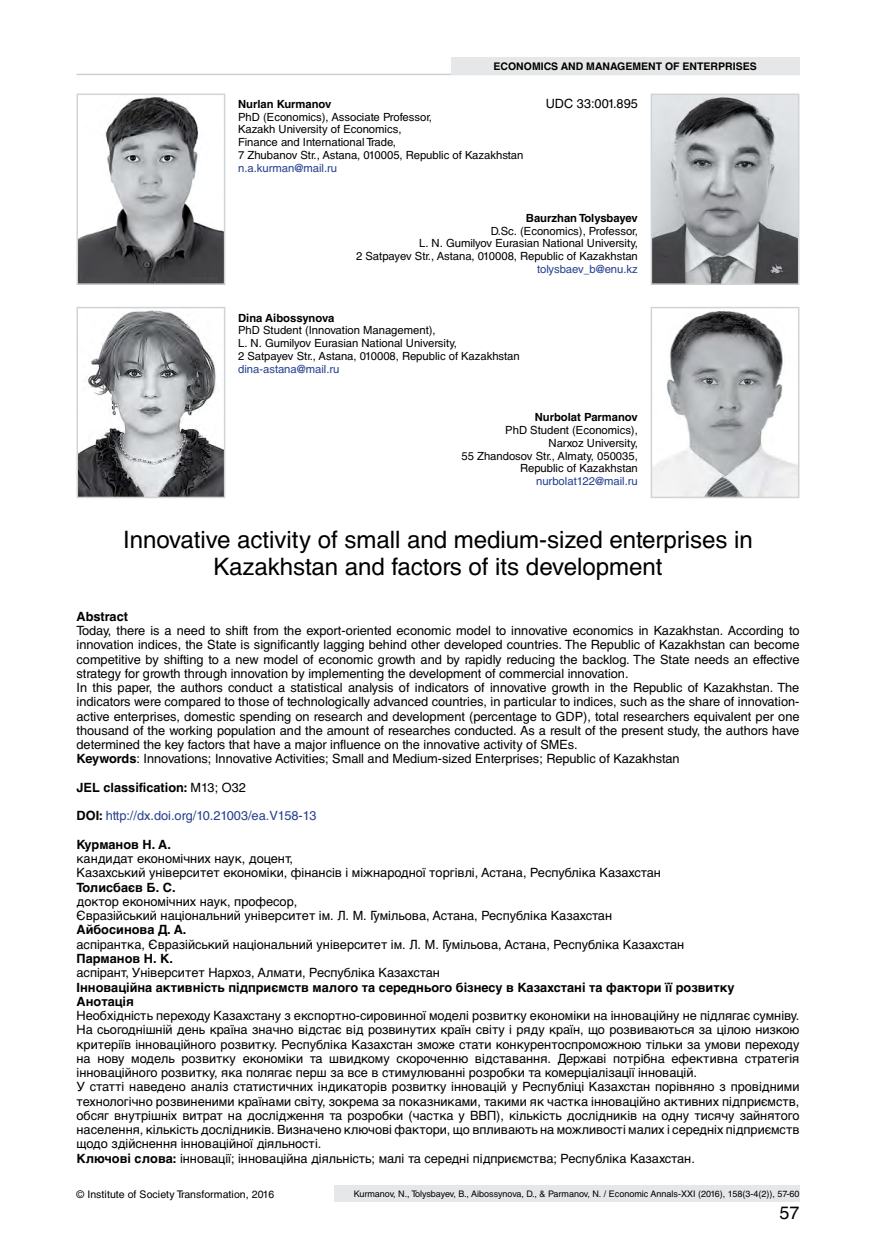
<style>
.page{position:relative;width:876px;height:1246px;background:#fff}
.page>*{position:absolute;margin:0;border:0;box-sizing:border-box;transform-origin:0 0}
.Заголовок_2016{font:24px/27px "Helvetica C";color:#000;text-align:center}
.Литература_англ_2016{font:18px "Helvetica C";color:#000}
.Анотация_укр_2016{font:12.75px/14.2px "Helvetica C";color:#000;text-align:justify}
.Анотация_англ_2016{font:12.75px/14.2px "Helvetica C";color:#000;text-align:justify}
.Анотация_укр_2016-2{font:700 12.75px "Helvetica C";color:#000}
.Анотация_англ_2016-2{font:12.75px "Helvetica C";color:#25408f}
.Анотация_англ_2016-3{font:700 12.75px "Helvetica C";color:#000}
.Посада_2016{font:11.25px "Helvetica C";color:#000}
.Посада_2016-2{font:11.25px "Helvetica C";color:#25408f}
.Посада_2016-3{font:700 11.25px "Helvetica C";color:#000}
.t1{font:10.5px "Helvetica C";letter-spacing:.01em;color:#000}
.Верхняя_плашка{font:700 10.5px "Helvetica C";color:#000}
.t2{font:9px "Helvetica C";color:#000}
.s1{font-weight:700}
.s2{font-weight:400}
.s3{font-weight:700;color:#000}
</style>
<div class="page">
<hr style="left:77px;top:74px;width:722px;height:1px;background:#000">
<div style="left:451px;top:57px;width:348px;height:17px;background:#e6e7e8"></div>
<div style="left:334px;top:1185px;width:465px;height:17px;background:#e6e7e8"></div>
<img style="left:80px;top:97px;width:142px;height:185px">
<div style="left:77px;top:94px;width:148px;height:191px;border:2px solid #d1d3d4"></div>
<img style="left:80px;top:310px;width:142px;height:185px">
<div style="left:77px;top:307px;width:148px;height:191px;border:2px solid #d1d3d4"></div>
<img style="left:654px;top:97px;width:142px;height:185px">
<div style="left:651px;top:94px;width:148px;height:191px;border:2px solid #d1d3d4"></div>
<img style="left:654px;top:311px;width:142px;height:184px">
<div style="left:651px;top:307px;width:148px;height:191px;border:2px solid #d1d3d4"></div>
<p class="Верхняя_плашка" style="left:493px;top:60px;width:265px">ECONOMICS AND MANAGEMENT OF ENTERPRISES</p>
<p class="Посада_2016-3" style="left:238px;top:97px;width:95px">Nurlan Kurmanov</p>
<p class="Посада_2016" style="left:238px;top:110px;width:195px">PhD (Economics), Associate Professor,</p>
<p class="Посада_2016" style="left:238px;top:123px;width:165px">Kazakh University of Economics,</p>
<p class="Посада_2016" style="left:238px;top:136px;width:159px">Finance and International Trade,</p>
<p class="Посада_2016" style="left:238px;top:149px;width:287px">7 Zhubanov Str., Astana, 010005, Republic of Kazakhstan</p>
<p class="Посада_2016-2" style="left:238px;top:161px;width:101px">n.a.kurman@mail.ru</p>
<p class="Анотация_англ_2016" style="left:546px;top:96px;width:94px">UDC 33:001.895</p>
<p class="Посада_2016-3" style="left:526px;top:211px;width:113px">Baurzhan Tolysbayev</p>
<p class="Посада_2016" style="left:491px;top:224px;width:149px">D.Sc. (Economics), Professor,</p>
<p class="Посада_2016" style="left:419px;top:237px;width:220px">L. N. Gumilyov Eurasian National University,</p>
<p class="Посада_2016" style="left:356px;top:250px;width:283px">2 Satpayev Str., Astana, 010008, Republic of Kazakhstan</p>
<p class="Посада_2016-2" style="left:537px;top:263px;width:102px">tolysbaev_b@enu.kz</p>
<p class="Посада_2016-3" style="left:238px;top:311px;width:98px">Dina Aibossynova</p>
<p class="Посада_2016" style="left:238px;top:324px;width:199px">PhD Student (Innovation Management),</p>
<p class="Посада_2016" style="left:238px;top:337px;width:220px">L. N. Gumilyov Eurasian National University,</p>
<p class="Посада_2016" style="left:238px;top:350px;width:283px">2 Satpayev Str., Astana, 010008, Republic of Kazakhstan</p>
<p class="Посада_2016-2" style="left:238px;top:362px;width:103px">dina-astana@mail.ru</p>
<p class="Посада_2016-3" style="left:535px;top:411px;width:105px">Nurbolat Parmanov</p>
<p class="Посада_2016" style="left:505px;top:424px;width:134px">PhD Student (Economics),</p>
<p class="Посада_2016" style="left:549px;top:437px;width:91px">Narxoz University,</p>
<p class="Посада_2016" style="left:461px;top:449px;width:178px">55 Zhandosov Str., Almaty, 050035,</p>
<p class="Посада_2016" style="left:520px;top:462px;width:119px">Republic of Kazakhstan</p>
<p class="Посада_2016-2" style="left:536px;top:475px;width:103px">nurbolat122@mail.ru</p>
<p class="Заголовок_2016" style="left:123px;top:526px;width:631px">Innovative activity of small and medium-sized enterprises in<br>Kazakhstan and factors of its development</p>
<p class="Анотация_англ_2016-3" style="left:77px;top:609px;width:53px">Abstract</p>
<p class="Анотация_англ_2016" style="left:77px;top:624px;width:724px">Today, there is a need to shift from the export-oriented economic model to innovative economics in Kazakhstan. According to innovation indices, the State is significantly lagging behind other developed countries. The Republic of Kazakhstan can become competitive by shifting to a new model of economic growth and by rapidly reducing the backlog. The State needs an effective strategy for growth through innovation by implementing the development of commercial innovation.</p>
<p class="Анотация_англ_2016" style="left:77px;top:681px;width:724px">In this paper, the authors conduct a statistical analysis of indicators of innovative growth in the Republic of Kazakhstan. The indicators were compared to those of technologically advanced countries, in particular to indices, such as the share of innovation&shy;active enterprises, domestic spending on research and development (percentage to GDP), total researchers equivalent per one thousand of the working population and the amount of researches conducted. As a result of the present study, the authors have determined the key factors that have a major influence on the innovative activity of SMEs.</p>
<p class="Анотация_англ_2016" style="left:77px;top:752px;width:605px"><span class="s1">Keywords</span>: Innovations; Innovative Activities; Small and Medium-sized Enterprises; Republic of Kazakhstan</p>
<p class="Анотация_англ_2016-3" style="left:77px;top:780px;width:171px">JEL classification: <span class="s2">M13; O32</span></p>
<p class="Анотация_англ_2016-2" style="left:77px;top:809px;width:241px"><span class="s3">DOI:</span> http://dx.doi.org/10.21003/ea.V158-13</p>
<p class="Анотация_укр_2016-2" style="left:77px;top:837px;width:96px">Курманов Н. А.</p>
<p class="Анотация_укр_2016" style="left:77px;top:852px;width:218px">кандидат економічних наук, доцент,</p>
<p class="Анотация_укр_2016" style="left:77px;top:866px;width:586px">Казахський університет економіки, фінансів і міжнародної торгівлі, Астана, Республіка Казахстан</p>
<p class="Анотация_укр_2016-2" style="left:77px;top:880px;width:101px">Толисбаєв Б. С.</p>
<p class="Анотация_укр_2016" style="left:77px;top:894px;width:222px">доктор економічних наук, професор,</p>
<p class="Анотация_укр_2016" style="left:77px;top:909px;width:537px">Євразійський національний університет ім. Л. М. Гумільова, Астана, Республіка Казахстан</p>
<p class="Анотация_укр_2016-2" style="left:77px;top:923px;width:111px">Айбосинова Д. А.</p>
<p class="Анотация_укр_2016" style="left:77px;top:937px;width:609px">аспірантка, Євразійський національний університет ім. Л. М. Гумільова, Астана, Республіка Казахстан</p>
<p class="Анотация_укр_2016-2" style="left:77px;top:951px;width:98px">Парманов Н. К.</p>
<p class="Анотация_укр_2016" style="left:77px;top:966px;width:365px">аспірант, Університет Нархоз, Алмати, Республіка Казахстан</p>
<p class="Анотация_укр_2016-2" style="left:77px;top:980px;width:660px">Інноваційна активність підприємств малого та середнього бізнесу в Казахстані та фактори її розвитку</p>
<p class="Анотация_укр_2016-2" style="left:77px;top:994px;width:59px">Анотація</p>
<p class="Анотация_укр_2016" style="left:77px;top:1008px;width:724px">Необхідність переходу Казахстану з експортно-сировинної моделі розвитку економіки на інноваційну не підлягає сумніву.<br>На сьогоднішній день країна значно відстає від розвинутих країн світу і ряду країн, що розвиваються за цілою низкою критеріїв інноваційного розвитку. Республіка Казахстан зможе стати конкурентоспроможною тільки за умови переходу на нову модель розвитку економіки та швидкому скороченню відставання. Державі потрібна ефективна стратегія інноваційного розвитку, яка полягає перш за все в стимулюванні розробки та комерціалізації інновацій.</p>
<p class="Анотация_укр_2016" style="left:77px;top:1080px;width:724px">У статті наведено аналіз статистичних індикаторів розвитку інновацій у Республіці Казахстан порівняно з провідними технологічно розвиненими країнами світу, зокрема за показниками, такими як частка інноваційно активних підприємств, обсяг внутрішніх витрат на дослідження та розробки (частка у ВВП), кількість дослідників на одну тисячу зайнятого населення, кількість дослідників. Визначено ключові фактори, що впливають на можливості малих і середніх підприємств щодо здійснення інноваційної діяльності.</p>
<p class="Анотация_укр_2016" style="left:77px;top:1151px;width:620px"><span class="s1">Ключові слова:</span> інновації; інноваційна діяльність; малі та середні підприємства; Республіка Казахстан.</p>
<p class="t1" style="left:77px;top:1188px;width:199px">© Institute of Society Transformation, 2016</p>
<p class="t2" style="left:354px;top:1189px;width:447px">Kurmanov, N., Tolysbayev, B., Aibossynova, D., &amp; Parmanov, N. / Economic Annals-XXI (2016), 158(3-4(2)), 57-60</p>
<p class="Литература_англ_2016" style="left:779px;top:1203px;width:22px">57</p>
</div>
